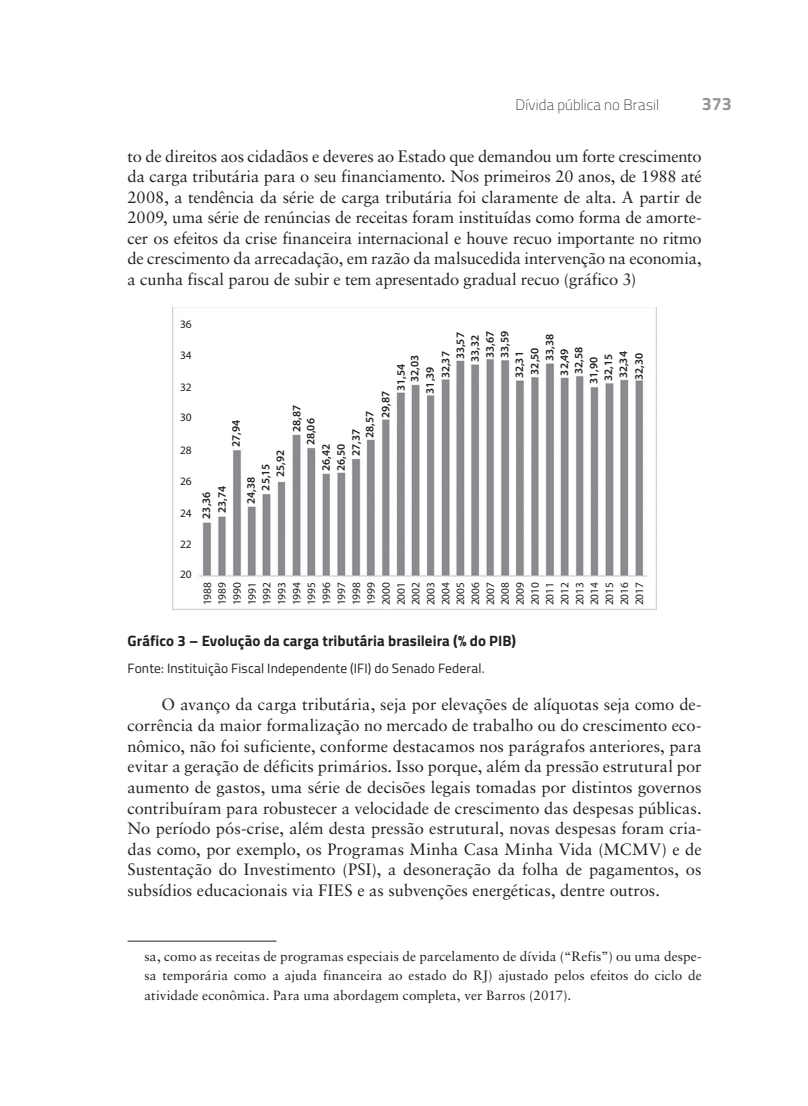
<style>
.page{position:relative;width:808px;height:1106px;background:#fff}
.page>*{position:absolute;margin:0;border:0;box-sizing:border-box;transform-origin:0 0}
.t1{font:700 18px "Titillium Web";color:#939598}
.t2{font:16.5px/20.5px "Sabon";letter-spacing:-.005em;color:#231f20;text-align:justify}
.t3{font:700 15px "Titillium Web";letter-spacing:.005em;color:#231f20}
.t4{font:100 15px "Titillium Web";letter-spacing:.01em;color:#231f20}
.t5{font:13.5px/19.5px "Sabon";letter-spacing:.005em;color:#231f20;text-align:justify}
.t6{font:13.5px "Titillium Web";letter-spacing:.01em;color:#231f20}
.t7{font:600 11.4px/15.1px "Myriad Pro";color:#231f20}
.t8{font:11.4px "Myriad Pro";color:#231f20}
.t9{font:11.25px/14.9px "Myriad Pro";color:#231f20;text-align:justify}
</style>
<div class="page">
<img style="left:172px;top:307px;width:485px;height:302px">
<hr style="left:128px;top:940px;width:148px;height:1px;background:#231f20">
<p class="t4" style="left:516px;top:94px;width:145px">Dívida pública no Brasil</p>
<p class="t1" style="left:702px;top:90px;width:32px">373</p>
<p class="t2" style="left:128px;top:145px;width:576px">to de direitos aos cidadãos e deveres ao Estado que demandou um forte crescimento da carga tributária para o seu financiamento. Nos primeiros 20 anos, de 1988 até 2008, a tendência da série de carga tributária foi claramente de alta. A partir de 2009, uma série de renúncias de receitas foram instituídas como forma de amorte&shy;cer os efeitos da crise financeira internacional e houve recuo importante no ritmo de crescimento da arrecadação, em razão da malsucedida intervenção na economia, a cunha fiscal parou de subir e tem apresentado gradual recuo (gráfico 3)</p>
<p class="t8" style="left:180px;top:317px;width:13px">36</p>
<p class="t8" style="left:180px;top:348px;width:13px">34</p>
<p class="t8" style="left:180px;top:380px;width:13px">32</p>
<p class="t8" style="left:180px;top:410px;width:13px">30</p>
<p class="t8" style="left:180px;top:442px;width:13px">28</p>
<p class="t8" style="left:180px;top:474px;width:13px">26</p>
<p class="t8" style="left:180px;top:506px;width:13px">24</p>
<p class="t8" style="left:180px;top:537px;width:13px">22</p>
<p class="t8" style="left:180px;top:567px;width:13px">20</p>
<p class="t7" style="left:452px;top:359px;width:29px;rotate:-90deg">33,57</p>
<p class="t7" style="left:467px;top:362px;width:29px;rotate:-90deg">33,32</p>
<p class="t7" style="left:482px;top:358px;width:29px;rotate:-90deg">33,67</p>
<p class="t7" style="left:497px;top:358px;width:29px;rotate:-90deg">33,59</p>
<p class="t7" style="left:542px;top:361px;width:29px;rotate:-90deg">33,38</p>
<p class="t7" style="left:556px;top:375px;width:29px;rotate:-90deg">32,49</p>
<p class="t7" style="left:571px;top:374px;width:29px;rotate:-90deg">32,58</p>
<p class="t7" style="left:586px;top:384px;width:29px;rotate:-90deg">31,90</p>
<p class="t7" style="left:600px;top:381px;width:29px;rotate:-90deg">32,15</p>
<p class="t7" style="left:615px;top:378px;width:29px;rotate:-90deg">32,34</p>
<p class="t7" style="left:631px;top:380px;width:29px;rotate:-90deg">32,30</p>
<p class="t7" style="left:511px;top:378px;width:29px;rotate:-90deg">32,31</p>
<p class="t7" style="left:527px;top:374px;width:29px;rotate:-90deg">32,50</p>
<p class="t7" style="left:378px;top:391px;width:29px;text-indent:-27px;rotate:-90deg">29,87<br>31,54</p>
<p class="t7" style="left:407px;top:393px;width:40px;text-indent:11px;rotate:-90deg">32,03<br>31,39</p>
<p class="t7" style="left:438px;top:378px;width:29px;rotate:-90deg">32,37</p>
<p class="t7" style="left:289px;top:432px;width:29px;rotate:-90deg">28,87</p>
<p class="t7" style="left:362px;top:438px;width:29px;rotate:-90deg">28,57</p>
<p class="t7" style="left:303px;top:445px;width:29px;rotate:-90deg">28,06</p>
<p class="t7" style="left:228px;top:447px;width:29px;rotate:-90deg">27,94</p>
<p class="t7" style="left:348px;top:456px;width:29px;rotate:-90deg">27,37</p>
<p class="t7" style="left:318px;top:471px;width:29px;rotate:-90deg">26,42</p>
<p class="t7" style="left:333px;top:471px;width:29px;rotate:-90deg">26,50</p>
<p class="t7" style="left:272px;top:477px;width:29px;rotate:-90deg">25,92</p>
<p class="t7" style="left:258px;top:490px;width:29px;rotate:-90deg">25,15</p>
<p class="t7" style="left:243px;top:504px;width:29px;rotate:-90deg">24,38</p>
<p class="t7" style="left:198px;top:518px;width:34px;line-height:15.6px;text-align:center;rotate:-90deg">23,36<br>23,74</p>
<p class="t9" style="left:200px;top:605px;width:25px;rotate:-90deg">1988<br>1989<br>1990<br>1991<br>1992<br>1993<br>1994<br>1995<br>1996<br>1997<br>1998<br>1999<br>2000<br>2001<br>2002<br>2003<br>2004<br>2005<br>2006<br>2007<br>2008<br>2009<br>2010<br>2011<br>2012<br>2013<br>2014<br>2015<br>2016<br>2017</p>
<p class="t3" style="left:128px;top:629px;width:390px">Gráfico 3 – Evolução da carga tributária brasileira (% do PIB)</p>
<p class="t6" style="left:128px;top:658px;width:358px">Fonte: Instituição Fiscal Independente (IFI) do Senado Federal.</p>
<p class="t2" style="left:128px;top:694px;width:576px;text-indent:34px">O avanço da carga tributária, seja por elevações de alíquotas seja como de&shy;corrência da maior formalização no mercado de trabalho ou do crescimento eco&shy;nômico, não foi suficiente, conforme destacamos nos parágrafos anteriores, para evitar a geração de déficits primários. Isso porque, além da pressão estrutural por aumento de gastos, uma série de decisões legais tomadas por distintos governos contribuíram para robustecer a velocidade de crescimento das despesas públicas.<br>No período pós-crise, além desta pressão estrutural, novas despesas foram cria&shy;das como, por exemplo, os Programas Minha Casa Minha Vida (MCMV) e de Sustentação do Investimento (PSI), a desoneração da folha de pagamentos, os subsídios educacionais via FIES e as subvenções energéticas, dentre outros.</p>
<p class="t5" style="left:145px;top:946px;width:559px">sa, como as receitas de programas especiais de parcelamento de dívida (“Refis”) ou uma despe&shy;sa temporária como a ajuda financeira ao estado do RJ) ajustado pelos efeitos do ciclo de atividade econômica. Para uma abordagem completa, ver Barros (2017).</p>
</div>
